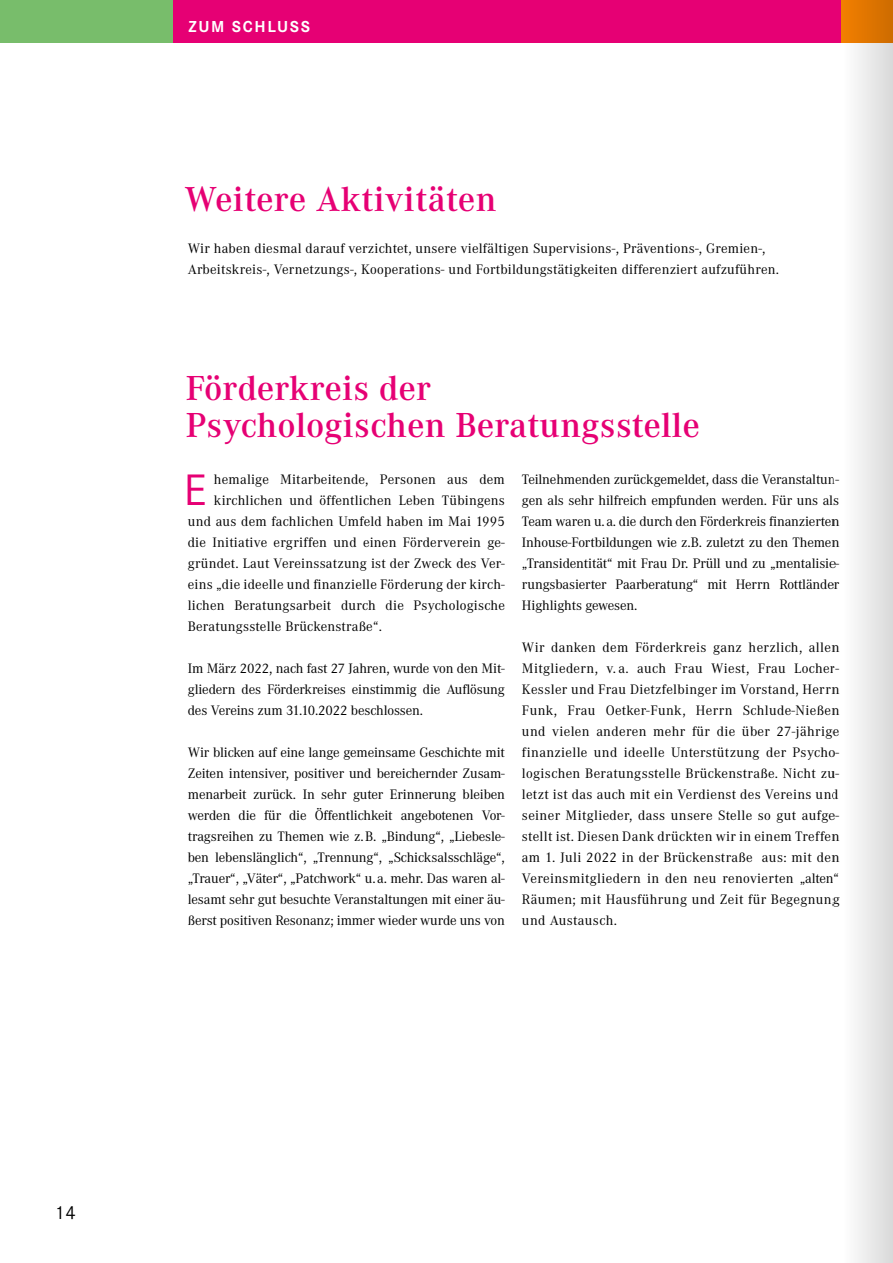
<style>
.page{position:relative;width:893px;height:1263px;background:#fff}
.page>*{position:absolute;margin:0;border:0;box-sizing:border-box;transform-origin:0 0}
.t1{font:45.75px "Corporate S Pro";color:#e60074}
.t2{font:600 36px/37.5px "Corporate A";letter-spacing:.01em;color:#e60074}
.t3{font:19.5px "Corporate S Pro";color:#000}
.t4{font:700 16.5px "Corporate S Pro";letter-spacing:.1em;color:#fff}
.t5{font:14.25px/21px "Corporate A";letter-spacing:.015em;color:#000;text-align:justify}
</style>
<div class="page">
<div style="left:0;top:0;width:893px;height:43px;background:#e60074"></div>
<div style="left:0;top:0;width:172px;height:43px;background:#78bd6b"></div>
<svg style="left:841px;top:0;width:52px;height:1263px"></svg>
<p class="t4" style="left:189px;top:14px;width:123px">ZUM SCHLUSS</p>
<h2 class="t2" style="left:184px;top:181px;width:314px">Weitere Aktivitäten</h2>
<p class="t5" style="left:188px;top:238px;width:593px">Wir haben diesmal darauf verzichtet, unsere vielfältigen Supervisions-, Präventions-, Gremien-,<br>Arbeitskreis-, Vernetzungs-, Kooperations- und Fortbildungstätigkeiten differenziert aufzuführen.</p>
<h2 class="t2" style="left:186px;top:370px;width:515px">Förderkreis der<br>Psychologischen Beratungsstelle</h2>
<h1 class="t1" style="left:184px;top:456px;width:24px">E</h1>
<p class="t5" style="left:214px;top:469px;width:293px">hemalige Mitarbeitende, Personen aus dem</p>
<p class="t5" style="left:522px;top:469px;width:319px">Teilnehmenden zurückgemeldet, dass die Veranstaltun&shy;gen als sehr hilfreich empfunden werden. Für uns als Team waren u.a. die durch den Förderkreis finanzierten Inhouse-Fortbildungen wie z.B. zuletzt zu den Themen „Transidentität“ mit Frau Dr. Prüll und zu „mentalisie&shy;rungsbasierter Paarberatung“ mit Herrn Rottländer Highlights gewesen.</p>
<p class="t5" style="left:522px;top:637px;width:319px">Wir danken dem Förderkreis ganz herzlich, allen Mitgliedern, v. a. auch Frau Wiest, Frau Locher-Kessler und Frau Dietzfelbinger im Vorstand, Herrn Funk, Frau Oetker-Funk, Herrn Schlude-Nießen und vielen anderen mehr für die über 27-jährige finanzielle und ideelle Unterstützung der Psycho&shy;logischen Beratungsstelle Brückenstraße. Nicht zu&shy;letzt ist das auch mit ein Verdienst des Vereins und seiner Mitglieder, dass unsere Stelle so gut aufge&shy;stellt ist. Diesen Dank drückten wir in einem Treffen am 1. Juli 2022 in der Brückenstraße aus: mit den Vereinsmitgliedern in den neu renovierten „alten“ Räumen; mit Hausführung und Zeit für Begegnung und Austausch.</p>
<p class="t5" style="left:214px;top:490px;width:293px">kirchlichen und öffentlichen Leben Tübingens</p>
<p class="t5" style="left:188px;top:511px;width:319px">und aus dem fachlichen Umfeld haben im Mai 1995</p>
<p class="t5" style="left:188px;top:532px;width:319px">die Initiative ergriffen und einen Förderverein ge-</p>
<p class="t5" style="left:188px;top:553px;width:319px">gründet. Laut Vereinssatzung ist der Zweck des Ver-</p>
<p class="t5" style="left:188px;top:574px;width:319px">eins „die ideelle und finanzielle Förderung der kirch-</p>
<p class="t5" style="left:188px;top:595px;width:319px">lichen Beratungsarbeit durch die Psychologische</p>
<p class="t5" style="left:188px;top:616px;width:196px">Beratungsstelle Brückenstraße“.</p>
<p class="t5" style="left:188px;top:658px;width:319px">Im März 2022, nach fast 27 Jahren, wurde von den Mit&shy;gliedern des Förderkreises einstimmig die Auflösung des Vereins zum 31.10.2022 beschlossen.</p>
<p class="t5" style="left:188px;top:742px;width:319px">Wir blicken auf eine lange gemeinsame Geschichte mit Zeiten intensiver, positiver und bereichernder Zusam&shy;menarbeit zurück. In sehr guter Erinnerung bleiben werden die für die Öffentlichkeit angebotenen Vor&shy;tragsreihen zu Themen wie z.B. „Bindung“, „Liebesle&shy;ben lebenslänglich“, „Trennung“, „Schicksalsschläge“, „Trauer“, „Väter“, „Patchwork“ u.a. mehr. Das waren al&shy;lesamt sehr gut besuchte Veranstaltungen mit einer äu&shy;ßerst positiven Resonanz; immer wieder wurde uns von</p>
<h3 class="t3" style="left:54px;top:1198px;width:23px">14</h3>
</div>
